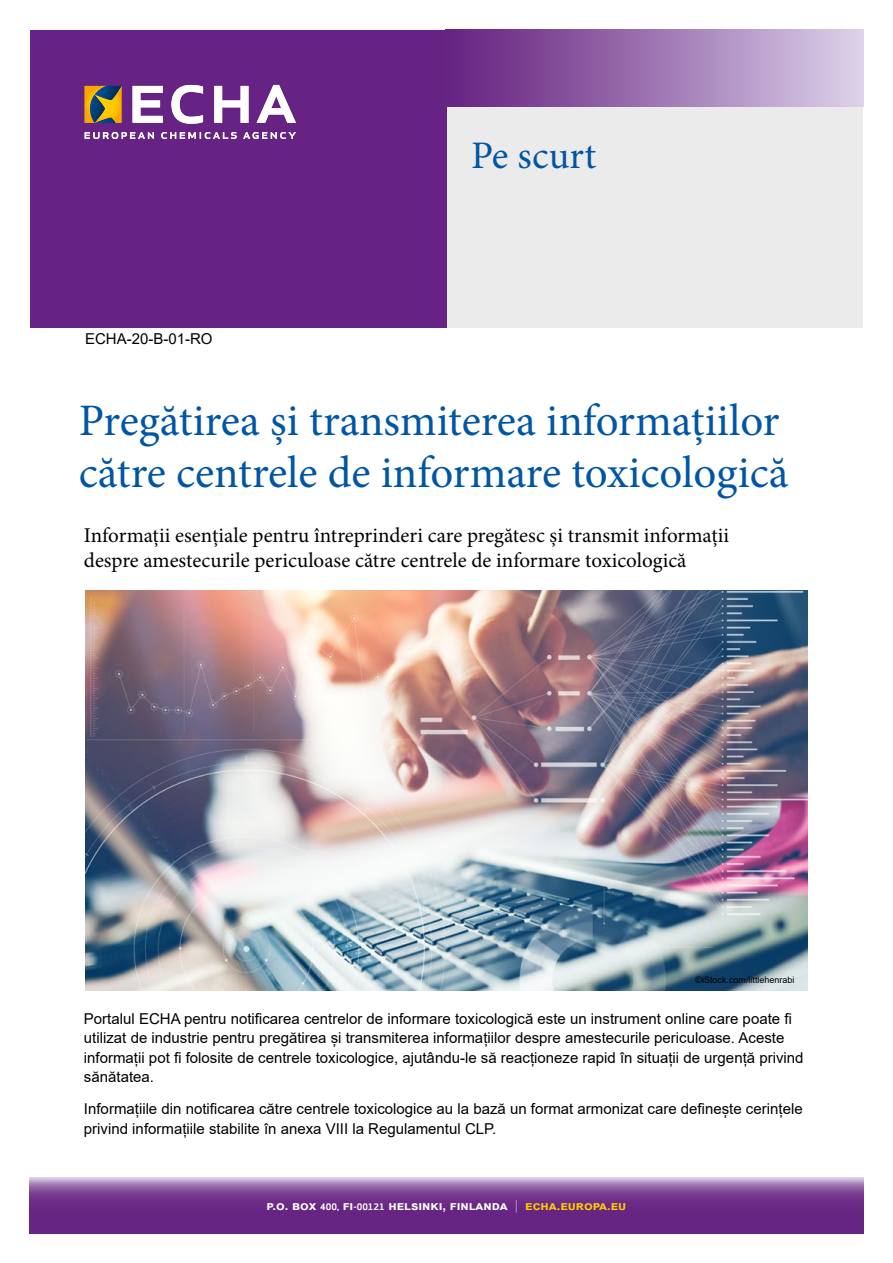
<style>
.page{position:relative;width:893px;height:1263px;background:#fff}
.page>*{position:absolute;margin:0;border:0;box-sizing:border-box;transform-origin:0 0}
.t1{font:45px/52.5px "Minion Pro";color:#0056a4}
.t2{font:39px "Minion Pro";letter-spacing:.005em;color:#0056a4}
.t3{font:21px/25.5px "Minion Pro";color:#000}
.t4{font:15px/19.5px "Arial";color:#000}
.t5{font:700 12.15px "Arial";color:#fff;scale:1.08 1}
.t6{font:9px "Arial";color:#000}
.s1{font-family:"Apex Sans";font-size:8.7px}
.s2{font-family:"Apex Sans";font-size:8.25px}
.s3{font-family:"Apex Sans";font-weight:300}
.s4{color:#fc0}
</style>
<div class="page">
<svg style="left:30px;top:1178px;width:833px;height:55px;background:#793f92"></svg>
<div style="left:446px;top:106px;width:417px;height:221px;background:#ebebeb"></div>
<div style="left:30px;top:30px;width:416px;height:297px;background:#662383"></div>
<svg style="left:446px;top:30px;width:417px;height:76px;background:#9f76b3"></svg>
<img style="left:85px;top:590px;width:723px;height:400px">
<svg style="left:85px;top:132px;width:211px;height:7px"></svg>
<svg style="left:133px;top:85px;width:163px;height:39px"></svg>
<svg style="left:85px;top:86px;width:36px;height:37px"></svg>
<p class="t4" style="left:85px;top:329px;width:129px">ECHA-20-B-01-RO</p>
<h2 class="t2" style="left:471px;top:130px;width:126px">Pe scurt</h2>
<h1 class="t1" style="left:79px;top:394px;width:711px">Pregătirea și transmiterea informațiilor către centrele de informare toxicologică</h1>
<h3 class="t3" style="left:84px;top:522px;width:647px">Informații esențiale pentru întreprinderi care pregătesc și transmit informații despre amestecurile periculoase către centrele de informare toxicologică</h3>
<p class="t6" style="left:695px;top:974px;width:101px">©iStock.com/littlehenrabi</p>
<p class="t4" style="left:84px;top:1008px;width:721px">Portalul ECHA pentru notificarea centrelor de informare toxicologică este un instrument online care poate fi utilizat de industrie pentru pregătirea și transmiterea informațiilor despre amestecurile periculoase. Aceste informații pot fi folosite de centrele toxicologice, ajutându-le să reacționeze rapid în situații de urgență privind sănătatea.</p>
<p class="t4" style="left:84px;top:1099px;width:720px">Informațiile din notificarea către centrele toxicologice au la bază un format armonizat care definește cerințele privind informațiile stabilite în anexa VIII la Regulamentul CLP.</p>
<p class="t5" style="left:267px;top:1197px;width:335px">p.o. box <span class="s1">400,</span> fi<span class="s2">-</span><span class="s1">00121</span> helsinki, finlanda <span class="s3">|</span> <span class="s4">echa.europa.eu</span></p>
</div>
